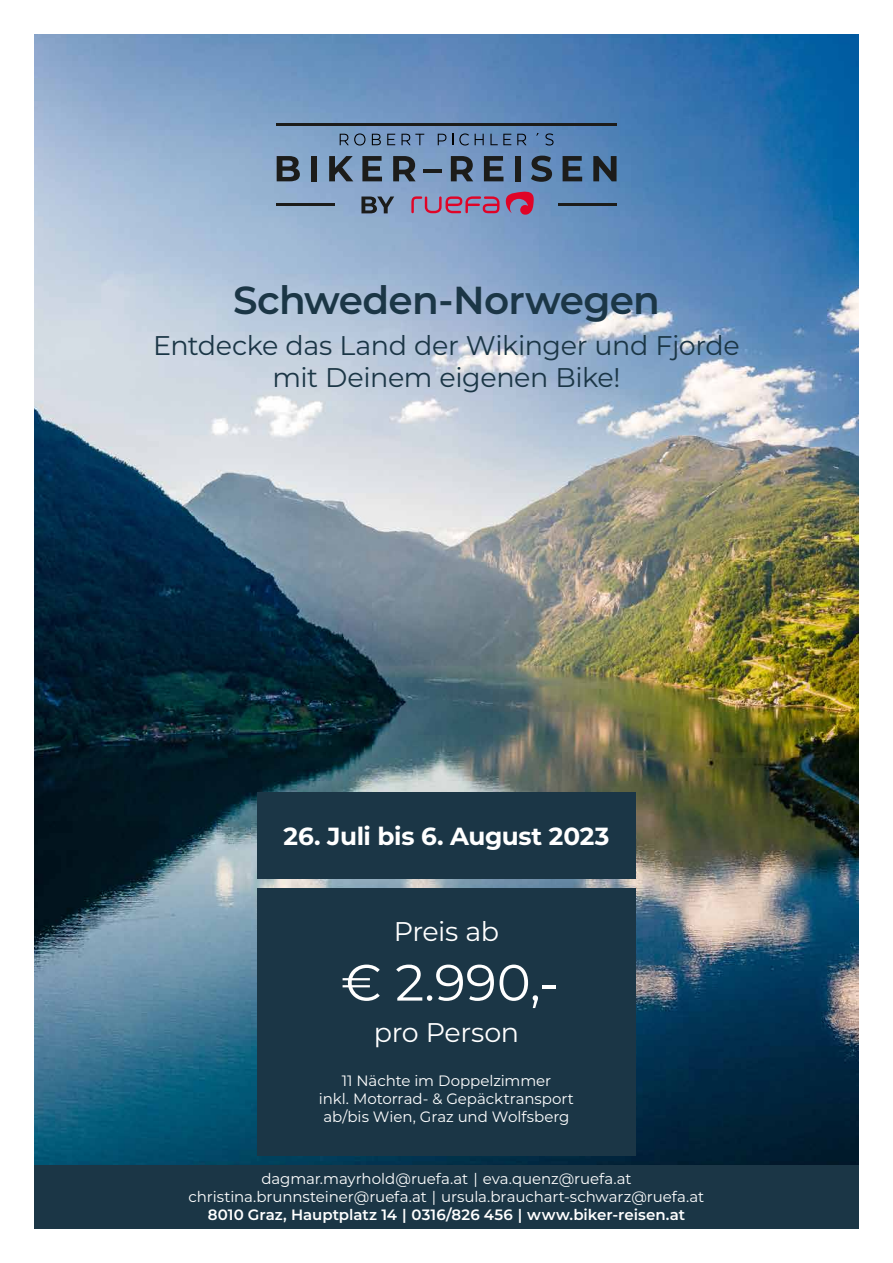
<style>
.page{position:relative;width:893px;height:1263px;background:#fff}
.page>*{position:absolute;margin:0;border:0;box-sizing:border-box;transform-origin:0 0}
.t1{font:51px "Montserrat";color:#fff}
.t2{font:600 39px "Montserrat";letter-spacing:-.02em;color:#1b3646}
.t3{font:27px/32.4px "Montserrat";letter-spacing:-.015em;color:#1b3646;text-align:center}
.t4{font:27px "Montserrat";letter-spacing:-.015em;color:#fff}
.t5{font:700 24.75px "Montserrat";letter-spacing:-.015em;color:#fff}
.t6{font:15px/18px "Montserrat";letter-spacing:-.005em;color:#fff;text-align:center}
.t7{font:600 15px "Montserrat";color:#fff}
</style>
<div class="page">
<img style="left:34px;top:34px;width:825px;height:1131px">
<div style="left:34px;top:1165px;width:825px;height:64px;background:#1b3646"></div>
<div style="left:257px;top:888px;width:378px;height:268px;background:#1b3646"></div>
<svg style="left:277px;top:156px;width:23px;height:25px"></svg>
<div style="left:311px;top:156px;width:6px;height:25px;background:#1c1c1a"></div>
<svg style="left:329px;top:156px;width:24px;height:25px"></svg>
<svg style="left:362px;top:156px;width:20px;height:25px"></svg>
<svg style="left:393px;top:156px;width:23px;height:25px"></svg>
<hr style="left:423px;top:169px;width:18px;height:4px;background:#1c1c1a">
<svg style="left:451px;top:156px;width:22px;height:25px"></svg>
<svg style="left:484px;top:156px;width:19px;height:25px"></svg>
<div style="left:515px;top:156px;width:5px;height:25px;background:#1c1c1a"></div>
<svg style="left:531px;top:156px;width:21px;height:26px"></svg>
<svg style="left:563px;top:156px;width:19px;height:25px"></svg>
<svg style="left:593px;top:156px;width:24px;height:25px"></svg>
<svg style="left:361px;top:197px;width:33px;height:16px"></svg>
<svg style="left:505px;top:191px;width:29px;height:24px"></svg>
<svg style="left:411px;top:196px;width:88px;height:17px"></svg>
<hr style="left:277px;top:203px;width:58px;height:3px;background:#1c1c1a">
<hr style="left:558px;top:203px;width:59px;height:3px;background:#1c1c1a">
<svg style="left:340px;top:133px;width:25px;height:13px"></svg>
<svg style="left:372px;top:134px;width:9px;height:11px"></svg>
<svg style="left:387px;top:134px;width:8px;height:11px"></svg>
<svg style="left:401px;top:134px;width:23px;height:11px"></svg>
<svg style="left:438px;top:134px;width:8px;height:11px"></svg>
<svg style="left:459px;top:133px;width:10px;height:13px"></svg>
<svg style="left:475px;top:134px;width:9px;height:11px"></svg>
<svg style="left:490px;top:134px;width:21px;height:11px"></svg>
<svg style="left:517px;top:134px;width:9px;height:11px"></svg>
<svg style="left:545px;top:133px;width:9px;height:13px"></svg>
<hr style="left:276px;top:123px;width:341px;height:3px;background:#1c1c1a">
<div style="left:257px;top:792px;width:378px;height:87px;background:#1b3646"></div>
<h2 class="t2" style="left:233px;top:273px;width:428px">Schweden-Norwegen</h2>
<h3 class="t3" style="left:153px;top:328px;width:588px">Entdecke das Land der Wikinger und Fjorde mit Deinem eigenen Bike!</h3>
<h3 class="t5" style="left:284px;top:818px;width:327px">26. Juli bis 6. August 2023</h3>
<h3 class="t4" style="left:394px;top:913px;width:107px">Preis ab</h3>
<h1 class="t1" style="left:341px;top:947px;width:219px">€ 2.990,-</h1>
<h3 class="t4" style="left:374px;top:1014px;width:147px">pro Person</h3>
<p class="t6" style="left:319px;top:1071px;width:257px">11 Nächte im Doppelzimmer<br>inkl. Motorrad- &amp; Gepäcktransport ab/bis Wien, Graz und Wolfsberg</p>
<p class="t6" style="left:189px;top:1169px;width:517px">dagmar.mayrhold@ruefa.at | eva.quenz@ruefa.at christina.brunnsteiner@ruefa.at | ursula.brauchart-schwarz@ruefa.at</p>
<p class="t7" style="left:208px;top:1204px;width:479px">8010 Graz, Hauptplatz 14 | 0316/826 456 | www.biker-reisen.at</p>
</div>
